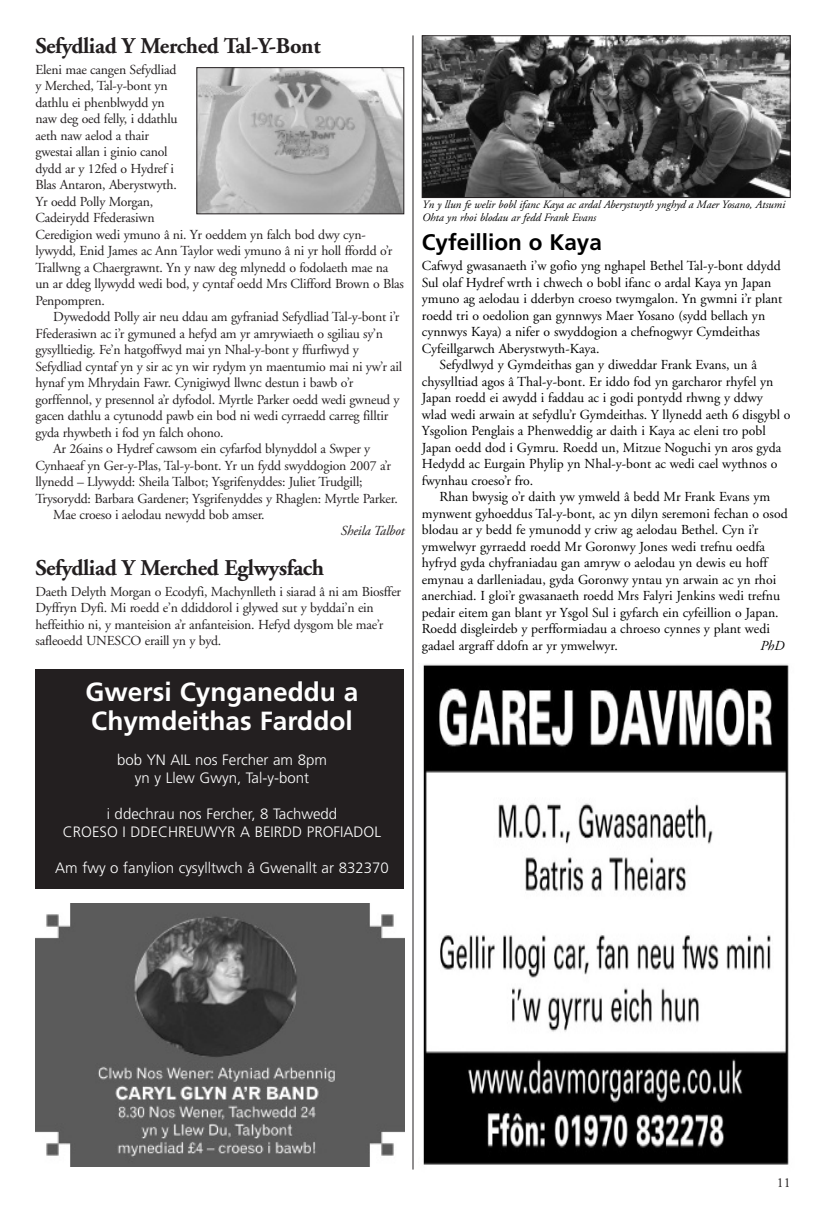
<style>
.page{position:relative;width:826px;height:1205px;background:#fff}
.page>*{position:absolute;margin:0;border:0;box-sizing:border-box;transform-origin:0 0}
.t1{font:700 26.25px/28.8px "Frutiger";color:#fff}
.t2{font:700 22.5px "Adobe Garamond";letter-spacing:-.015em;color:#231f20}
.t3{font:700 22.5px "Frutiger";color:#000}
.t4{font:300 15px/18px "Frutiger";color:#fff;text-align:center}
.t5{font:13.75px/16.5px "Adobe Garamond";letter-spacing:-.015em;color:#231f20}
.t6{font:13.75px "Adobe Garamond";color:#000}
.t7{font:italic 13.75px "Adobe Garamond";letter-spacing:-.015em;color:#231f20}
.t8{font:italic 13.75px "Adobe Garamond";color:#000}
.t9{font:italic 11.25px/13.5px "Adobe Garamond";color:#000}
</style>
<div class="page">
<img style="left:423px;top:664px;width:366px;height:501px">
<hr style="left:412px;top:35px;width:1px;height:1134px;background:#231f20">
<img style="left:35px;top:903px;width:369px;height:263px">
<div style="left:35px;top:669px;width:369px;height:219px;background:#231f20"></div>
<img style="left:198px;top:69px;width:204px;height:143px">
<div style="left:196px;top:67px;width:208px;height:147px;border:1px solid #231f20"></div>
<img style="left:424px;top:37px;width:364px;height:159px">
<div style="left:422px;top:35px;width:368px;height:163px;border:1px solid #231f20"></div>
<h2 class="t2" style="left:35px;top:32px;width:287px">Sefydliad Y Merched Tal-Y-Bont</h2>
<p class="t5" style="left:35px;top:61px;width:370px">Eleni mae cangen Sefydliad<br>y Merched, Tal-y-bont yn<br>dathlu ei phenblwydd yn<br>naw deg oed felly, i ddathlu<br>aeth naw aelod a thair<br>gwestai allan i ginio canol<br>dydd ar y 12fed o Hydref i<br>Blas Antaron, Aberystwyth.<br>Yr oedd Polly Morgan,<br>Cadeirydd Ffederasiwn<br>Ceredigion wedi ymuno â ni. Yr oeddem yn falch bod dwy cyn&shy;lywydd, Enid James ac Ann Taylor wedi ymuno â ni yr holl ffordd o’r Trallwng a Chaergrawnt. Yn y naw deg mlynedd o fodolaeth mae na un ar ddeg llywydd wedi bod, y cyntaf oedd Mrs Clifford Brown o Blas Penpompren.</p>
<p class="t5" style="left:53px;top:308px;width:347px">Dywedodd Polly air neu ddau am gyfraniad Sefydliad Tal-y-bont i’r</p>
<p class="t5" style="left:35px;top:325px;width:349px">Ffederasiwn ac i’r gymuned a hefyd am yr amrywiaeth o sgiliau sy’n</p>
<p class="t5" style="left:35px;top:341px;width:325px">gysylltiedig. Fe’n hatgoffwyd mai yn Nhal-y-bont y ffurfiwyd y</p>
<p class="t5" style="left:35px;top:358px;width:368px">Sefydliad cyntaf yn y sir ac yn wir rydym yn maentumio mai ni yw’r ail</p>
<p class="t5" style="left:35px;top:374px;width:319px">hynaf ym Mhrydain Fawr. Cynigiwyd llwnc destun i bawb o’r</p>
<p class="t5" style="left:35px;top:391px;width:366px">gorffennol, y presennol a’r dyfodol. Myrtle Parker oedd wedi gwneud y</p>
<p class="t5" style="left:35px;top:407px;width:354px">gacen dathlu a cytunodd pawb ein bod ni wedi cyrraedd carreg filltir</p>
<p class="t5" style="left:35px;top:424px;width:190px">gyda rhywbeth i fod yn falch ohono.</p>
<p class="t5" style="left:53px;top:440px;width:318px">Ar 26ains o Hydref cawsom ein cyfarfod blynyddol a Swper y</p>
<p class="t5" style="left:35px;top:457px;width:357px">Cynhaeaf yn Ger-y-Plas, Tal-y-bont. Yr un fydd swyddogion 2007 a’r</p>
<p class="t5" style="left:35px;top:473px;width:329px">llynedd – Llywydd: Sheila Talbot; Ysgrifenyddes: Juliet Trudgill;</p>
<p class="t5" style="left:35px;top:490px;width:364px">Trysorydd: Barbara Gardener; Ysgrifenyddes y Rhaglen: Myrtle Parker.</p>
<p class="t5" style="left:53px;top:506px;width:213px">Mae croeso i aelodau newydd bob amser.</p>
<p class="t7" style="left:340px;top:523px;width:65px">Sheila Talbot</p>
<h2 class="t2" style="left:35px;top:554px;width:290px">Sefydliad Y Merched Eglwysfach</h2>
<p class="t5" style="left:35px;top:583px;width:367px">Daeth Delyth Morgan o Ecodyfi, Machynlleth i siarad â ni am Biosffer Dyffryn Dyfi. Mi roedd e’n ddiddorol i glywed sut y byddai’n ein heffeithio ni, y manteision a’r anfanteision. Hefyd dysgom ble mae’r safleoedd UNESCO eraill yn y byd.</p>
<h1 class="t1" style="left:86px;top:679px;width:274px">Gwersi Cynganeddu a<br>Chymdeithas Farddol</h1>
<p class="t4" style="left:117px;top:751px;width:211px">bob YN AIL nos Fercher am 8pm yn y Llew Gwyn, Tal-y-bont</p>
<p class="t4" style="left:63px;top:805px;width:319px">i ddechrau nos Fercher, 8 Tachwedd<br>CROESO I DDECHREUWYR A BEIRDD PROFIADOL</p>
<p class="t4" style="left:55px;top:859px;width:335px">Am fwy o fanylion cysylltwch â Gwenallt ar 832370</p>
<p class="t9" style="left:422px;top:197px;width:364px">Yn y llun fe welir bobl ifanc Kaya ac ardal Aberystwyth ynghyd a Maer Yosano, Atsumi<br>Ohta yn rhoi blodau ar fedd Frank Evans</p>
<h2 class="t3" style="left:422px;top:233px;width:182px">Cyfeillion o Kaya</h2>
<p class="t6" style="left:422px;top:257px;width:360px">Cafwyd gwasanaeth i’w gofio yng nghapel Bethel Tal-y-bont ddydd</p>
<p class="t6" style="left:422px;top:274px;width:351px">Sul olaf Hydref wrth i chwech o bobl ifanc o ardal Kaya yn Japan</p>
<p class="t6" style="left:422px;top:290px;width:362px">ymuno ag aelodau i dderbyn croeso twymgalon. Yn gwmni i’r plant</p>
<p class="t6" style="left:422px;top:307px;width:345px">roedd tri o oedolion gan gynnwys Maer Yosano (sydd bellach yn</p>
<p class="t6" style="left:422px;top:323px;width:339px">cynnwys Kaya) a nifer o swyddogion a chefnogwyr Cymdeithas</p>
<p class="t6" style="left:422px;top:340px;width:179px">Cyfeillgarwch Aberystwyth-Kaya.</p>
<p class="t6" style="left:439px;top:356px;width:319px">Sefydlwyd y Gymdeithas gan y diweddar Frank Evans, un â</p>
<p class="t6" style="left:422px;top:373px;width:353px">chysylltiad agos â Thal-y-bont. Er iddo fod yn garcharor rhyfel yn</p>
<p class="t6" style="left:422px;top:389px;width:342px">Japan roedd ei awydd i faddau ac i godi pontydd rhwng y ddwy</p>
<p class="t6" style="left:422px;top:406px;width:370px">wlad wedi arwain at sefydlu’r Gymdeithas. Y llynedd aeth 6 disgybl o</p>
<p class="t6" style="left:422px;top:422px;width:345px">Ysgolion Penglais a Phenweddig ar daith i Kaya ac eleni tro pobl</p>
<p class="t6" style="left:422px;top:439px;width:361px">Japan oedd dod i Gymru. Roedd un, Mitzue Noguchi yn aros gyda</p>
<p class="t6" style="left:422px;top:455px;width:357px">Hedydd ac Eurgain Phylip yn Nhal-y-bont ac wedi cael wythnos o</p>
<p class="t6" style="left:422px;top:472px;width:113px">fwynhau croeso’r fro.</p>
<p class="t6" style="left:439px;top:488px;width:332px">Rhan bwysig o’r daith yw ymweld â bedd Mr Frank Evans ym</p>
<p class="t6" style="left:422px;top:505px;width:367px">mynwent gyhoeddus Tal-y-bont, ac yn dilyn seremoni fechan o osod</p>
<p class="t6" style="left:422px;top:521px;width:338px">blodau ar y bedd fe ymunodd y criw ag aelodau Bethel. Cyn i’r</p>
<p class="t6" style="left:422px;top:538px;width:344px">ymwelwyr gyrraedd roedd Mr Goronwy Jones wedi trefnu oedfa</p>
<p class="t6" style="left:422px;top:554px;width:347px">hyfryd gyda chyfraniadau gan amryw o aelodau yn dewis eu hoff</p>
<p class="t6" style="left:422px;top:571px;width:356px">emynau a darlleniadau, gyda Goronwy yntau yn arwain ac yn rhoi</p>
<p class="t6" style="left:422px;top:587px;width:360px">anerchiad. I gloi’r gwasanaeth roedd Mrs Falyri Jenkins wedi trefnu</p>
<p class="t6" style="left:422px;top:604px;width:358px">pedair eitem gan blant yr Ysgol Sul i gyfarch ein cyfeillion o Japan.</p>
<p class="t6" style="left:422px;top:620px;width:349px">Roedd disgleirdeb y perfformiadau a chroeso cynnes y plant wedi</p>
<p class="t6" style="left:422px;top:637px;width:197px">gadael argraff ddofn ar yr ymwelwyr.</p>
<p class="t8" style="left:759px;top:637px;width:26px">PhD</p>
<p class="t5" style="left:776px;top:1173px;width:15px">11</p>
</div>
